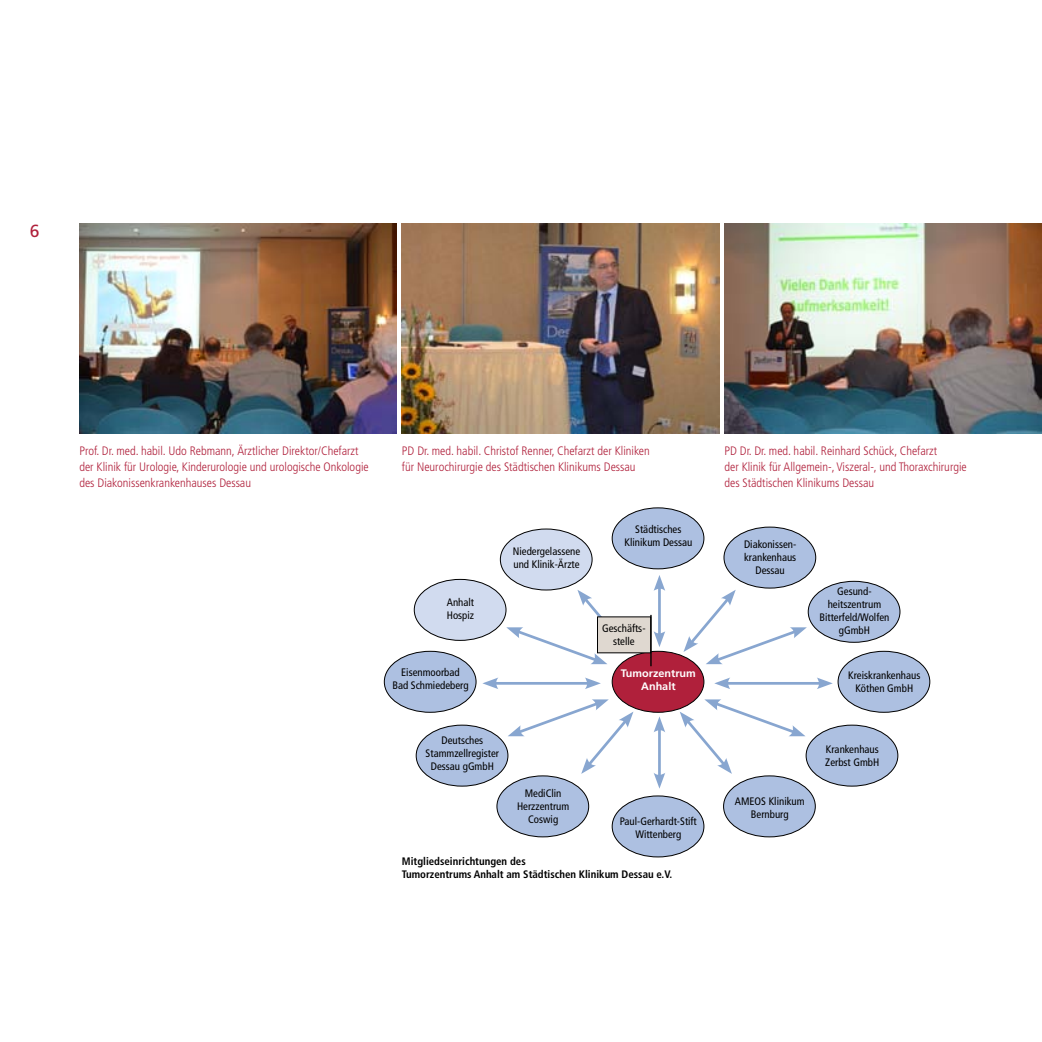
<style>
.page{position:relative;width:1042px;height:1042px;background:#fff}
.page>*{position:absolute;margin:0;border:0;box-sizing:border-box;transform-origin:0 0}
.t1{font:17.5px "Frutiger";color:#b0203b}
.t2{font:300 condensed 12.25px/15.8px "Frutiger";color:#b0203b}
.t3{font:condensed 10.85px/13px "Frutiger";color:#000;text-align:center}
.t4{font:700 condensed 10.85px/13px "Frutiger";color:#000}
.t5{font:700 10.85px/13px "Frutiger";color:#fff;text-align:center}
</style>
<div class="page">
<img style="left:402px;top:223px;width:317px;height:210px">
<img style="left:79px;top:223px;width:318px;height:210px">
<img style="left:724px;top:223px;width:318px;height:210px">
<div style="left:723px;top:776px;width:92px;height:61px;background:#adc0e1;border-radius:50%"></div>
<div style="left:723px;top:775px;width:92px;height:62px;border:1px solid #000;border-radius:50%"></div>
<div style="left:612px;top:508px;width:92px;height:61px;background:#adc0e1;border-radius:50%"></div>
<div style="left:612px;top:507px;width:92px;height:62px;border:1px solid #000;border-radius:50%"></div>
<div style="left:724px;top:527px;width:92px;height:61px;background:#adc0e1;border-radius:50%"></div>
<div style="left:724px;top:527px;width:92px;height:61px;border:1px solid #000;border-radius:50%"></div>
<div style="left:808px;top:581px;width:92px;height:61px;background:#adc0e1;border-radius:50%"></div>
<div style="left:808px;top:581px;width:92px;height:61px;border:1px solid #000;border-radius:50%"></div>
<div style="left:838px;top:651px;width:92px;height:61px;background:#adc0e1;border-radius:50%"></div>
<div style="left:838px;top:651px;width:92px;height:61px;border:1px solid #000;border-radius:50%"></div>
<div style="left:806px;top:725px;width:92px;height:61px;background:#adc0e1;border-radius:50%"></div>
<div style="left:806px;top:725px;width:92px;height:61px;border:1px solid #000;border-radius:50%"></div>
<div style="left:612px;top:796px;width:92px;height:61px;background:#adc0e1;border-radius:50%"></div>
<div style="left:612px;top:795px;width:92px;height:62px;border:1px solid #000;border-radius:50%"></div>
<div style="left:497px;top:776px;width:92px;height:61px;background:#adc0e1;border-radius:50%"></div>
<div style="left:497px;top:775px;width:92px;height:62px;border:1px solid #000;border-radius:50%"></div>
<div style="left:416px;top:725px;width:92px;height:61px;background:#adc0e1;border-radius:50%"></div>
<div style="left:416px;top:725px;width:92px;height:61px;border:1px solid #000;border-radius:50%"></div>
<div style="left:384px;top:651px;width:92px;height:61px;background:#adc0e1;border-radius:50%"></div>
<div style="left:384px;top:651px;width:92px;height:61px;border:1px solid #000;border-radius:50%"></div>
<div style="left:414px;top:579px;width:92px;height:61px;background:#d1dbef;border-radius:50%"></div>
<div style="left:414px;top:579px;width:92px;height:61px;border:1px solid #000;border-radius:50%"></div>
<div style="left:500px;top:529px;width:92px;height:61px;background:#d1dbef;border-radius:50%"></div>
<div style="left:500px;top:529px;width:92px;height:61px;border:1px solid #000;border-radius:50%"></div>
<div style="left:612px;top:651px;width:92px;height:61px;background:#b0203b;border-radius:50%"></div>
<div style="left:612px;top:651px;width:92px;height:61px;border:1px solid #000;border-radius:50%"></div>
<hr style="left:658px;top:586px;width:3px;height:50px;background:#88a6d0">
<svg style="left:653px;top:575px;width:12px;height:16px"></svg>
<svg style="left:653px;top:631px;width:12px;height:16px"></svg>
<hr style="left:658px;top:727px;width:3px;height:51px;background:#88a6d0">
<svg style="left:654px;top:716px;width:11px;height:16px"></svg>
<svg style="left:653px;top:772px;width:12px;height:17px"></svg>
<svg style="left:506px;top:590px;width:124px;height:74px"></svg>
<svg style="left:680px;top:699px;width:125px;height:75px"></svg>
<svg style="left:683px;top:590px;width:124px;height:74px"></svg>
<svg style="left:507px;top:699px;width:126px;height:75px"></svg>
<hr style="left:493px;top:682px;width:97px;height:3px;background:#88a6d0">
<svg style="left:482px;top:677px;width:16px;height:12px"></svg>
<svg style="left:585px;top:677px;width:16px;height:12px"></svg>
<hr style="left:725px;top:682px;width:97px;height:3px;background:#88a6d0">
<svg style="left:714px;top:677px;width:16px;height:12px"></svg>
<svg style="left:817px;top:677px;width:16px;height:12px"></svg>
<div style="left:597px;top:617px;width:54px;height:36px;background:#dfd8d0"></div>
<hr style="left:650px;top:615px;width:1px;height:51px;background:#000">
<h1 class="t1" style="left:30px;top:221px;width:11px">6</h1>
<p class="t2" style="left:79px;top:443px;width:291px">Prof. Dr. med. habil. Udo Rebmann, Ärztlicher Direktor/Chefarzt der Klinik für Urologie, Kinderurologie und urologische Onkologie des Diakonissenkrankenhauses Dessau</p>
<p class="t2" style="left:402px;top:443px;width:249px">PD Dr. med. habil. Christof Renner, Chefarzt der Kliniken für Neurochirurgie des Städtischen Klinikums Dessau</p>
<p class="t2" style="left:724px;top:443px;width:244px">PD Dr. Dr. med. habil. Reinhard Schück, Chefarzt<br>der Klinik für Allgemein-, Viszeral-, und Thoraxchirurgie des Städtischen Klinikums Dessau</p>
<p class="t3" style="left:447px;top:595px;width:29px;text-align:left">Anhalt<br>Hospiz</p>
<p class="t3" style="left:513px;top:545px;width:69px;text-align:left">Niedergelassene und Klinik-Ärzte</p>
<p class="t3" style="left:392px;top:666px;width:78px">Eisenmoorbad<br>Bad Schmiedeberg</p>
<p class="t3" style="left:426px;top:734px;width:75px">Deutsches<br>Stammzellregister<br>Dessau gGmbH</p>
<p class="t3" style="left:517px;top:786px;width:54px">MediClin<br>Herzzentrum<br>Coswig</p>
<p class="t3" style="left:624px;top:522px;width:69px">Städtisches<br>Klinikum Dessau</p>
<p class="t3" style="left:602px;top:622px;width:45px">Geschäfts&shy;stelle</p>
<p class="t5" style="left:621px;top:667px;width:76px">Tumorzentrum<br>Anhalt</p>
<p class="t3" style="left:620px;top:815px;width:78px">Paul-Gerhardt-Stift<br>Wittenberg</p>
<p class="t4" style="left:402px;top:855px;width:272px">Mitgliedseinrichtungen des<br>Tumorzentrums Anhalt am Städtischen Klinikum Dessau e.V.</p>
<p class="t3" style="left:744px;top:537px;width:54px">Diakonissen&shy;krankenhaus<br>Dessau</p>
<p class="t3" style="left:819px;top:585px;width:71px">Gesund&shy;heitszentrum<br>Bitterfeld/Wolfen gGmbH</p>
<p class="t3" style="left:848px;top:669px;width:74px">Kreiskrankenhaus<br>Köthen GmbH</p>
<p class="t3" style="left:735px;top:794px;width:71px">AMEOS Klinikum<br>Bernburg</p>
<p class="t3" style="left:825px;top:742px;width:56px;text-align:left">Krankenhaus<br>Zerbst GmbH</p>
</div>
